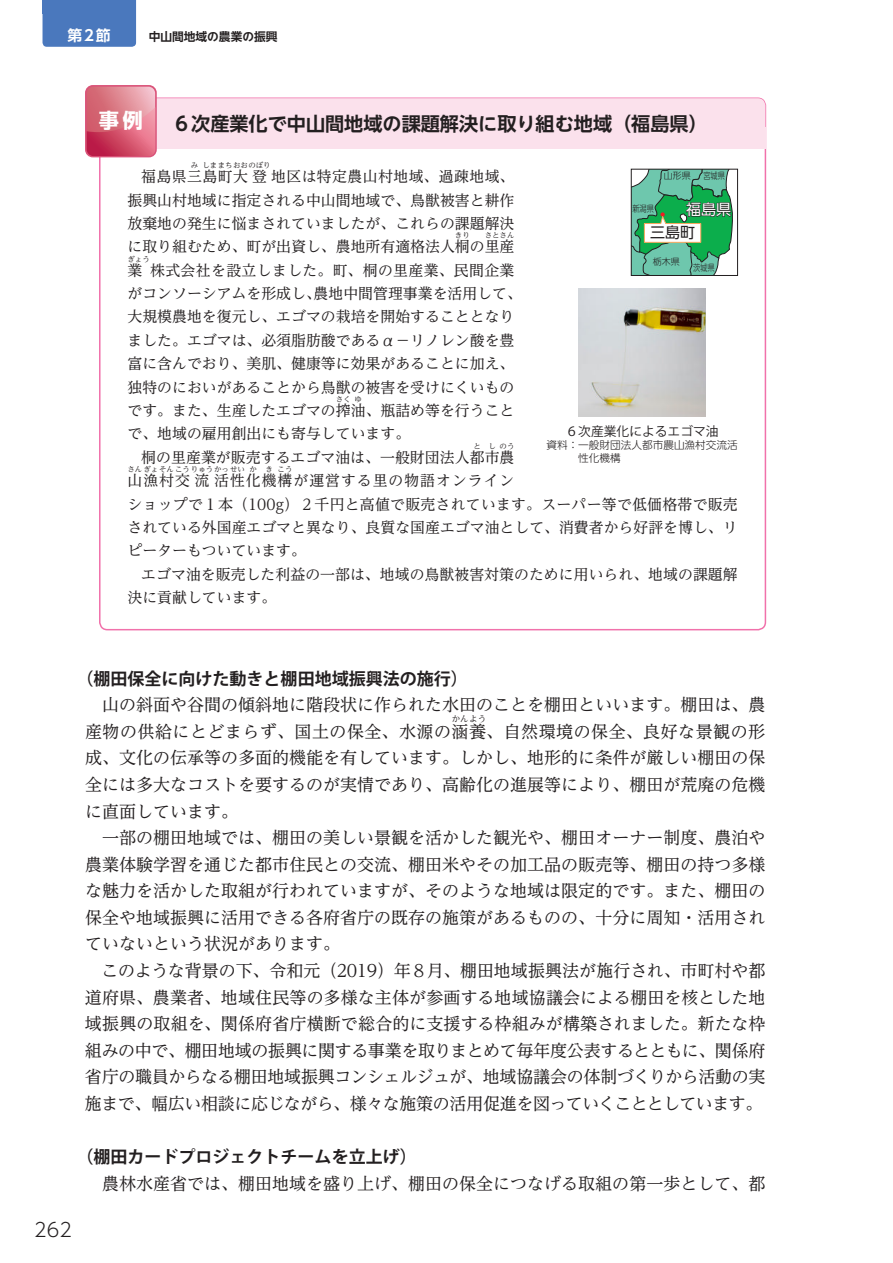
<style>
.page{position:relative;width:893px;height:1263px;background:#fff}
.page>*{position:absolute;margin:0;border:0;box-sizing:border-box;transform-origin:0 0}
.t1{font:700 20.25px "UD Shin Go NT Pr 6 N";color:#fff}
.t2{font:700 19.2px "UD Shin Go NT Pr 6 N De";color:#231f20}
.t3{font:300 19.2px "UD Shin Go NT Pr 6 N";color:#231f20}
.t4{font:16.95px/26.5px "UD Reimin Pr 6 N";color:#231f20;text-align:justify}
.t5{font:700 16.95px "Koz Go Pr 6 N";color:#231f20}
.t6{font:15px "UD Shin Go Pro";color:#fff}
.t7{font:15px "UD Shin Go Pro";color:#231f20}
.t8{font:14.85px/23.4px "UD Reimin Pr 6 N";color:#231f20}
.t9{font:14.85px "UD Reimin Pr 6 N";letter-spacing:.025em;color:#231f20}
.t10{font:14.85px "UD Reimin Pr 6 N";letter-spacing:.065em;color:#231f20}
.t11{font:700 14.85px "UD Shin Go NT Pr 6 N De";color:#fff}
.t12{font:12.75px "Koz Go Pr 6 N";color:#231f20}
.t13{font:700 11.7px "UD Shin Go NT Pr 6 N De";color:#231f20}
.t14{font:300 10.65px/12.8px "UD Shin Go NT Pr 6 N";color:#231f20}
.t15{font:300 9px "UD Shin Go Pro";color:#231f20;scale:.8 1}
.t16{font:300 9px "UD Shin Go Pro";color:#231f20}
.t17{font:8.55px "UD Reimin Pr 6 N";color:#231f20}
.t18{font:7.5px "UD Reimin Pr 6 N";color:#231f20}
</style>
<div class="page">
<div style="left:100px;top:98px;width:665px;height:44px;background:#fbe1ec;border-radius:8px"></div>
<div style="left:100px;top:127px;width:665px;height:22px;background:#fbe1ec"></div>
<svg style="left:85px;top:85px;width:72px;height:72px"></svg>
<svg style="left:87px;top:87px;width:68px;height:69px;background:#d96d80"></svg>
<svg style="left:633px;top:171px;width:100px;height:103px"></svg>
<div style="left:631px;top:169px;width:107px;height:107px;border:1px solid #231f20"></div>
<img style="left:578px;top:288px;width:128px;height:128px">
<div style="left:43px;top:13px;width:93px;height:34px;background:#4a78bd"></div>
<div style="left:43px;top:0;width:93px;height:13px;background:#4a78bd"></div>
<p class="t11" style="left:67px;top:23px;width:45px">第2節</p>
<p class="t13" style="left:149px;top:27px;width:130px">中山間地域の農業の振興</p>
<p class="t1" style="left:99px;top:104px;width:46px">事例</p>
<p class="t2" style="left:172px;top:108px;width:537px">６次産業化で中山間地域の課題解決に取り組む地域（福島県）</p>
<p class="t18" style="left:191px;top:159px;width:9px">み</p>
<p class="t18" style="left:202px;top:159px;width:70px">しままちおおのぼり</p>
<p class="t8" style="left:127px;top:188px;width:389px;text-align:justify">振興山村地域に指定される中山間地域で、鳥獣被害と耕作放棄地の発生に悩まされていましたが、これらの課題解決に取り組むため、町が出資し、農地所有適格法人桐の里産</p>
<p class="t9" style="left:141px;top:164px;width:375px">福島県三島町大登地区は特定農山村地域、過疎地域、</p>
<p class="t16" style="left:664px;top:169px;width:28px">山形県</p>
<p class="t15" style="left:703px;top:169px;width:28px">宮城県</p>
<p class="t6" style="left:686px;top:197px;width:46px">福島県</p>
<p class="t15" style="left:632px;top:202px;width:28px">新潟県</p>
<p class="t7" style="left:650px;top:221px;width:46px">三島町</p>
<p class="t18" style="left:455px;top:229px;width:16px">きり</p>
<p class="t18" style="left:485px;top:229px;width:31px">さとさん</p>
<p class="t18" style="left:127px;top:253px;width:24px">ぎょう</p>
<p class="t8" style="left:127px;top:258px;width:396px;text-indent:23px">株式会社を設立しました。町、桐の里産業、民間企業がコンソーシアムを形成し、農地中間管理事業を活用して、大規模農地を復元し、エゴマの栽培を開始することとなりました。エゴマは、必須脂肪酸であるα－リノレン酸を豊富に含んでおり、美肌、健康等に効果があることに加え、独特のにおいがあることから鳥獣の被害を受けにくいものです。また、生産したエゴマの搾油、瓶詰め等を行うこと</p>
<p class="t16" style="left:653px;top:255px;width:28px">栃木県</p>
<p class="t8" style="left:127px;top:258px;width:16px">業</p>
<p class="t15" style="left:693px;top:261px;width:28px">茨城県</p>
<p class="t18" style="left:336px;top:393px;width:16px">さく</p>
<p class="t18" style="left:354px;top:393px;width:9px">ゆ</p>
<p class="t8" style="left:141px;top:422px;width:375px;text-indent:-14px">で、地域の雇用創出にも寄与しています。<br>桐の里産業が販売するエゴマ油は、一般財団法人都市農</p>
<p class="t12" style="left:566px;top:424px;width:155px">６次産業化によるエゴマ油</p>
<p class="t14" style="left:578px;top:438px;width:161px;text-indent:-32px">資料：一般財団法人都市農山漁村交流活性化機構</p>
<p class="t18" style="left:473px;top:440px;width:9px">と</p>
<p class="t18" style="left:488px;top:440px;width:9px">し</p>
<p class="t18" style="left:500px;top:440px;width:16px">のう</p>
<p class="t10" style="left:127px;top:468px;width:388px">山漁村交流活性化機構が運営する里の物語オンライン</p>
<p class="t18" style="left:127px;top:463px;width:119px">さんぎょそんこうりゅうかっせい</p>
<p class="t18" style="left:250px;top:463px;width:9px">か</p>
<p class="t18" style="left:265px;top:463px;width:9px">き</p>
<p class="t18" style="left:278px;top:463px;width:16px">こう</p>
<p class="t8" style="left:127px;top:492px;width:612px;text-align:justify">ショップで１本（100g）２千円と高値で販売されています。スーパー等で低価格帯で販売されている外国産エゴマと異なり、良質な国産エゴマ油として、消費者から好評を博し、リピーターもついています。</p>
<p class="t8" style="left:127px;top:562px;width:612px;text-indent:14px">エゴマ油を販売した利益の一部は、地域の鳥獣被害対策のために用いられ、地域の課題解決に貢献しています。</p>
<p class="t3" style="left:34px;top:1214px;width:39px">262</p>
<p class="t5" style="left:77px;top:669px;width:393px">（棚田保全に向けた動きと棚田地域振興法の施行）</p>
<p class="t4" style="left:85px;top:691px;width:682px;text-align:right">山の斜面や谷間の傾斜地に階段状に作られた水田のことを棚田といいます。棚田は、農産物の供給にとどまらず、国土の保全、水源の涵養、自然環境の保全、良好な景観の形</p>
<p class="t17" style="left:452px;top:712px;width:36px">かんよう</p>
<p class="t4" style="left:85px;top:744px;width:682px">成、文化の伝承等の多面的機能を有しています。しかし、地形的に条件が厳しい棚田の保全には多大なコストを要するのが実情であり、高齢化の進展等により、棚田が荒廃の危機に直面しています。</p>
<p class="t4" style="left:85px;top:824px;width:682px;text-indent:17px">一部の棚田地域では、棚田の美しい景観を活かした観光や、棚田オーナー制度、農泊や農業体験学習を通じた都市住民との交流、棚田米やその加工品の販売等、棚田の持つ多様な魅力を活かした取組が行われていますが、そのような地域は限定的です。また、棚田の保全や地域振興に活用できる各府省庁の既存の施策があるものの、十分に周知・活用されていないという状況があります。</p>
<p class="t4" style="left:85px;top:957px;width:682px;text-indent:17px">このような背景の下、令和元（2019）年８月、棚田地域振興法が施行され、市町村や都道府県、農業者、地域住民等の多様な主体が参画する地域協議会による棚田を核とした地域振興の取組を、関係府省庁横断で総合的に支援する枠組みが構築されました。新たな枠組みの中で、棚田地域の振興に関する事業を取りまとめて毎年度公表するとともに、関係府省庁の職員からなる棚田地域振興コンシェルジュが、地域協議会の体制づくりから活動の実施まで、幅広い相談に応じながら、様々な施策の活用促進を図っていくこととしています。</p>
<p class="t5" style="left:77px;top:1147px;width:342px">（棚田カードプロジェクトチームを立上げ）</p>
<p class="t4" style="left:102px;top:1169px;width:665px">農林水産省では、棚田地域を盛り上げ、棚田の保全につなげる取組の第一歩として、都</p>
</div>
